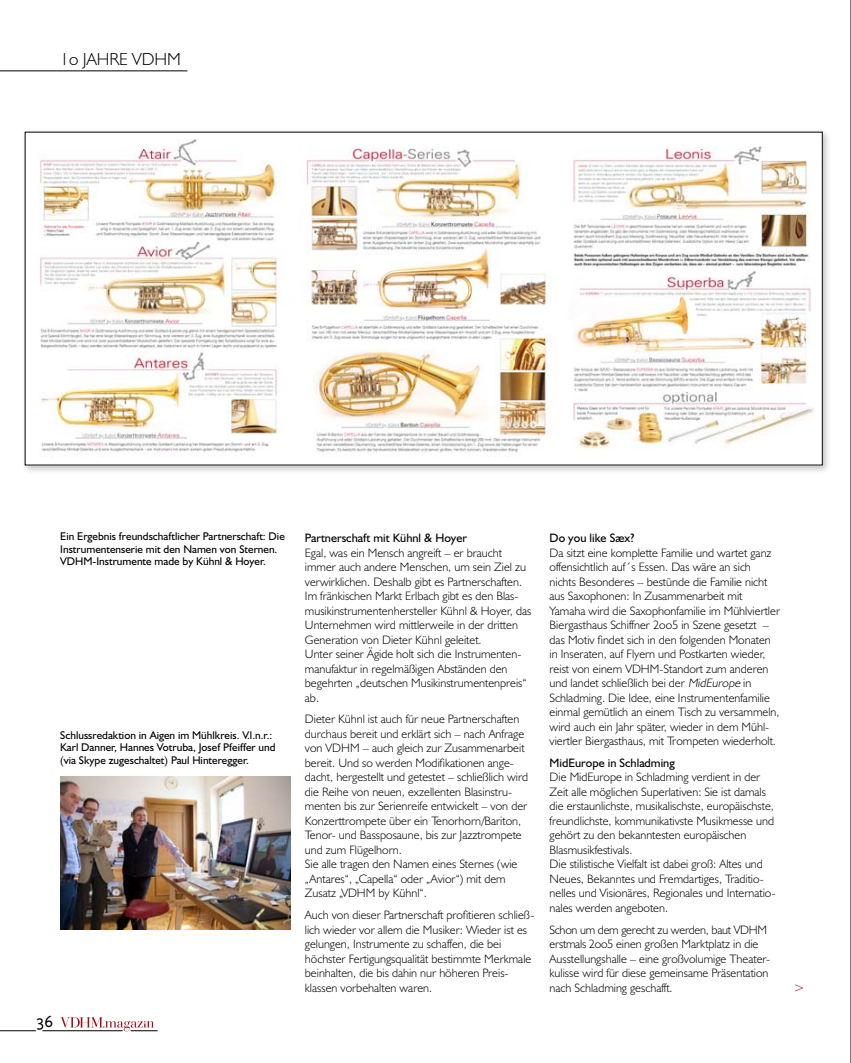
<style>
.page{position:relative;width:851px;height:1063px;background:#fff}
.page>*{position:absolute;margin:0;border:0;box-sizing:border-box;transform-origin:0 0}
.t1{font:300 18.75px "Triplex";color:#000}
.t2{font:300 17.5px "Humanist 521 BT";color:#000}
.t3{font:300 13.75px "Humanist 521 BT";color:#9d0d16}
.t4{font:300 12.25px/14.5px "Humanist 521 BT";color:#000}
.t5{font:12.25px "Humanist 521 BT";color:#000}
.t6{font:11.25px/12.5px "Humanist 521 BT";color:#000}
.s1{font-style:italic}
</style>
<div class="page">
<hr style="left:850px;top:0;width:1px;height:1063px;background:#000">
<svg style="left:60px;top:1017px;width:97px;height:15px"></svg>
<hr style="left:0;top:71px;width:187px;height:1px;background:#000">
<div style="left:20px;top:127px;width:811px;height:348px;background:#000;opacity:.25"></div>
<img style="left:27px;top:134px;width:793px;height:329px">
<img style="left:60px;top:777px;width:230px;height:153px">
<hr style="left:43px;top:1031px;width:79px;height:1px;background:#000">
<hr style="left:0;top:1031px;width:36px;height:1px;background:#000">
<h2 class="t2" style="left:60px;top:49px;width:38px">1o Jahre</h2>
<h2 class="t2" style="left:132px;top:49px;width:50px">VDHM</h2>
<p class="t6" style="left:60px;top:530px;width:226px">Ein Ergebnis freundschaftlicher Partnerschaft: Die<br>Instrumentenserie mit den Namen von Sternen.<br>VDHM-Instrumente made by Kühnl &amp; Hoyer.</p>
<p class="t6" style="left:60px;top:729px;width:217px">Schlussredaktion in Aigen im Mühlkreis. V.l.n.r.:<br>Karl Danner, Hannes Votruba, Josef Pfeiffer und (via Skype zugeschaltet) Paul Hinteregger.</p>
<h1 class="t1" style="left:36px;top:1011px;width:19px">36</h1>
<p class="t5" style="left:305px;top:530px;width:163px">Partnerschaft mit Kühnl &amp; Hoyer</p>
<p class="t4" style="left:305px;top:545px;width:228px">Egal, was ein Mensch angreift – er braucht immer auch andere Menschen, um sein Ziel zu verwirklichen. Deshalb gibt es Partnerschaften.<br>Im fränkischen Markt Erlbach gibt es den Blas&shy;musikinstrumentenhersteller Kühnl &amp; Hoyer, das Unternehmen wird mittlerweile in der dritten Generation von Dieter Kühnl geleitet.<br>Unter seiner Ägide holt sich die Instrumenten&shy;manufaktur in regelmäßigen Abständen den begehrten „deutschen Musikinstrumentenpreis“ ab.</p>
<p class="t4" style="left:305px;top:712px;width:225px">Dieter Kühnl ist auch für neue Partnerschaften durchaus bereit und erklärt sich – nach Anfrage von VDHM – auch gleich zur Zusammenarbeit bereit. Und so werden Modifikationen ange&shy;dacht, hergestellt und getestet – schließlich wird die Reihe von neuen, exzellenten Blasinstru-- menten bis zur Serienreife entwickelt – von der Konzerttrompete über ein Tenorhorn/Bariton, Tenor- und Bassposaune, bis zur Jazztrompete und zum Flügelhorn.<br>Sie alle tragen den Namen eines Sternes (wie „Antares“, „Capella“ oder „Avior“) mit dem Zusatz „VDHM by Kühnl“.</p>
<p class="t4" style="left:305px;top:908px;width:230px">Auch von dieser Partnerschaft profitieren schließ&shy;lich wieder vor allem die Musiker: Wieder ist es gelungen, Instrumente zu schaffen, die bei höchster Fertigungsqualität bestimmte Merkmale beinhalten, die bis dahin nur höheren Preis&shy;klassen vorbehalten waren.</p>
<p class="t5" style="left:549px;top:531px;width:86px">Do you like Sæx?</p>
<p class="t4" style="left:549px;top:545px;width:232px">Da sitzt eine komplette Familie und wartet ganz offensichtlich auf´s Essen. Das wäre an sich nichts Besonderes – bestünde die Familie nicht aus Saxophonen: In Zusammenarbeit mit Yamaha wird die Saxophonfamilie im Mühlviertler Biergasthaus Schiffner 2oo5 in Szene gesetzt – das Motiv findet sich in den folgenden Monaten in Inseraten, auf Flyern und Postkarten wieder, reist von einem VDHM-Standort zum anderen und landet schließlich bei der <span class="s1">MidEurope</span> in Schladming. Die Idee, eine Instrumentenfamilie einmal gemütlich an einem Tisch zu versammeln, wird auch ein Jahr später, wieder in dem Mühl&shy;viertler Biergasthaus, mit Trompeten wiederholt.</p>
<p class="t5" style="left:549px;top:755px;width:127px">MidEurope in Schladming</p>
<p class="t4" style="left:549px;top:770px;width:226px">Die MidEurope in Schladming verdient in der Zeit alle möglichen Superlativen: Sie ist damals die erstaunlichste, musikalischste, europäischste, freundlichste, kommunikativste Musikmesse und gehört zu den bekanntesten europäischen Blasmusikfestivals.<br>Die stilistische Vielfalt ist dabei groß: Altes und Neues, Bekanntes und Fremdartiges, Traditio&shy;nelles und Visionäres, Regionales und Internatio&shy;nales werden angeboten.</p>
<p class="t4" style="left:549px;top:922px;width:222px">Schon um dem gerecht zu werden, baut VDHM erstmals 2oo5 einen großen Marktplatz in die Ausstellungshalle – eine großvolumige Theater&shy;kulisse wird für diese gemeinsame Präsentation nach Schladming geschafft.</p>
<p class="t3" style="left:793px;top:978px;width:13px">&gt;</p>
</div>
